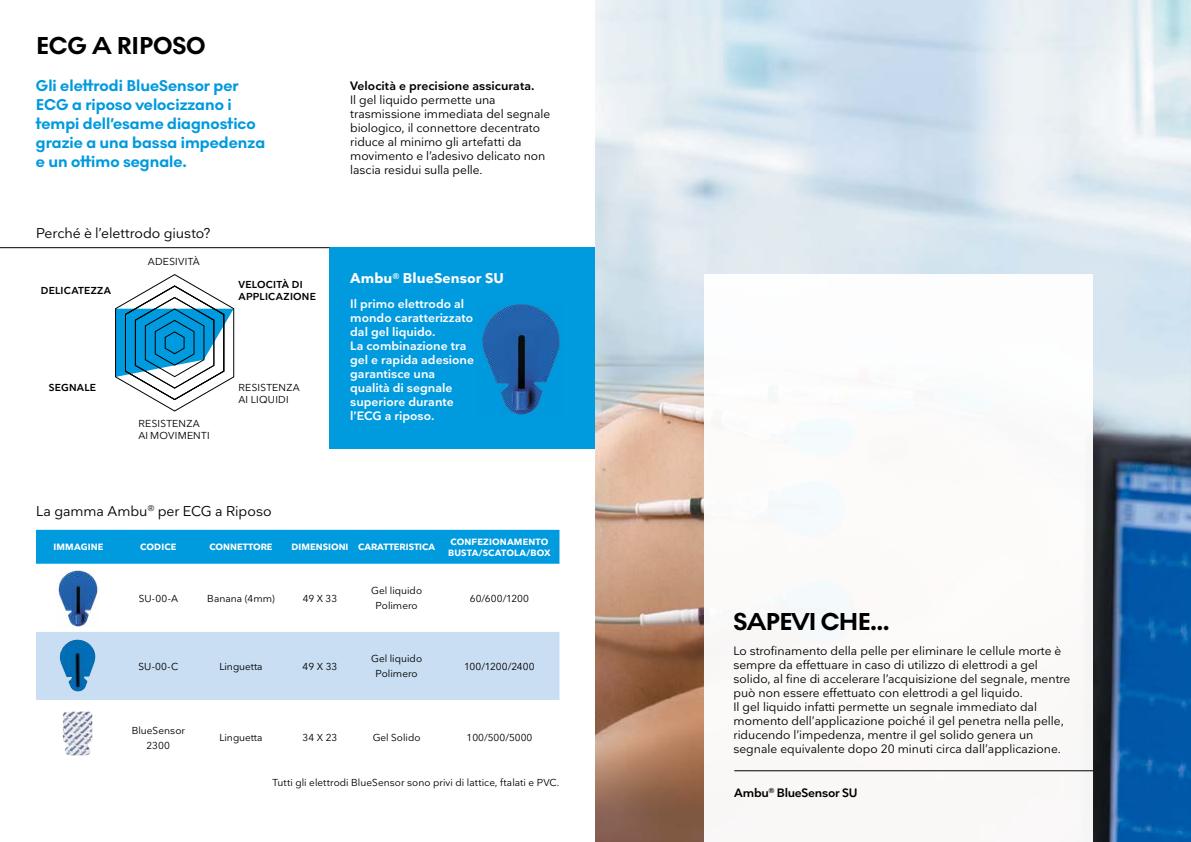
<style>
.page{position:relative;width:1191px;height:842px;background:#fff}
.page>*{position:absolute;margin:0;border:0;box-sizing:border-box;transform-origin:0 0}
.t1{font:700 25px "Noir No 1";letter-spacing:-.015em;color:#000}
.t2{font:700 16px/19px "Noir No 1";color:#009ade}
.t3{font:14px "Nationale";letter-spacing:-.005em;color:#000}
.t4{font:700 14px "Nationale";letter-spacing:.005em;color:#fff}
.t5{font:12px/14px "Nationale";color:#000}
.t6{font:600 12px/14px "Nationale";color:#fff}
.t7{font:600 12px "Nationale";color:#000}
.t8{font:600 12px "Nationale";letter-spacing:-.025em;color:#000}
.t9{font:10px/15.1px "Nationale";letter-spacing:.005em;color:#000;text-align:center}
.t10{font:10px/12px "Nationale";letter-spacing:.03em;color:#000}
.t11{font:600 10px/12px "Nationale";letter-spacing:.025em;color:#000}
.t12{font:700 9px/11px "Nationale";color:#fff}
</style>
<div class="page">
<div style="left:329px;top:247px;width:266px;height:202px;background:#009ade"></div>
<hr style="left:0;top:247px;width:329px;height:1px;background:#000">
<div style="left:36px;top:530px;width:523px;height:34px;background:#009ade"></div>
<div style="left:36px;top:632px;width:523px;height:68px;background:#c9def3"></div>
<img style="left:59px;top:640px;width:36px;height:52px">
<img style="left:63px;top:711px;width:29px;height:44px">
<img style="left:482px;top:304px;width:80px;height:111px">
<img style="left:58px;top:570px;width:41px;height:56px">
<img style="left:595px;top:0;width:596px;height:842px">
<div style="left:705px;top:274px;width:388px;height:568px;background:#fff"></div>
<svg style="left:115px;top:274px;width:119px;height:137px"></svg>
<hr style="left:734px;top:771px;width:359px;height:1px;background:#000">
<h1 class="t1" style="left:36px;top:27px;width:171px">ECG A RIPOSO</h1>
<h2 class="t2" style="left:36px;top:76px;width:231px">Gli elettrodi BlueSensor per<br>ECG a riposo velocizzano i tempi dell’esame diagnostico grazie a una bassa impedenza e un ottimo segnale.</h2>
<p class="t3" style="left:36px;top:224px;width:176px">Perché è l’elettrodo giusto?</p>
<p class="t11" style="left:41px;top:284px;width:72px">DELICATEZZA</p>
<p class="t10" style="left:148px;top:255px;width:54px">ADESIVITÀ</p>
<p class="t11" style="left:238px;top:278px;width:79px">VELOCITÀ DI<br>APPLICAZIONE</p>
<p class="t11" style="left:49px;top:381px;width:49px">SEGNALE</p>
<p class="t10" style="left:138px;top:418px;width:73px">RESISTENZA<br>AI MOVIMENTI</p>
<p class="t10" style="left:238px;top:381px;width:63px">RESISTENZA<br>AI LIQUIDI</p>
<p class="t7" style="left:350px;top:78px;width:186px">Velocità e precisione assicurata.</p>
<p class="t5" style="left:350px;top:93px;width:201px">Il gel liquido permette una trasmissione immediata del segnale biologico, il connettore decentrato riduce al minimo gli artefatti da movimento e l’adesivo delicato non lascia residui sulla pelle.</p>
<p class="t4" style="left:350px;top:269px;width:155px">Ambu<sup>®</sup> BlueSensor SU</p>
<p class="t6" style="left:350px;top:297px;width:125px">Il primo elettrodo al mondo caratterizzato dal gel liquido.<br>La combinazione tra gel e rapida adesione garantisce una qualità di segnale superiore durante l’ECG a riposo.</p>
<p class="t3" style="left:36px;top:502px;width:237px">La gamma Ambu<sup>®</sup> per ECG a Riposo</p>
<p class="t12" style="left:54px;top:541px;width:51px">IMMAGINE</p>
<p class="t12" style="left:140px;top:541px;width:38px">CODICE</p>
<p class="t12" style="left:209px;top:541px;width:65px">CONNETTORE</p>
<p class="t12" style="left:292px;top:541px;width:145px">DIMENSIONI CARATTERISTICA</p>
<p class="t12" style="left:448px;top:536px;width:104px">CONFEZIONAMENTO<br>BUSTA/SCATOLA/BOX</p>
<p class="t9" style="left:139px;top:590px;width:41px">SU-00-A</p>
<p class="t9" style="left:207px;top:590px;width:69px">Banana (4mm)</p>
<p class="t9" style="left:303px;top:590px;width:36px">49 X 33</p>
<p class="t9" style="left:371px;top:583px;width:52px">Gel liquido<br>Polimero</p>
<p class="t9" style="left:470px;top:590px;width:61px">60/600/1200</p>
<p class="t9" style="left:139px;top:658px;width:41px">SU-00-C</p>
<p class="t9" style="left:219px;top:658px;width:45px">Linguetta</p>
<p class="t9" style="left:303px;top:658px;width:36px">49 X 33</p>
<p class="t9" style="left:371px;top:651px;width:52px">Gel liquido<br>Polimero</p>
<p class="t9" style="left:464px;top:658px;width:72px">100/1200/2400</p>
<p class="t9" style="left:132px;top:722px;width:55px">BlueSensor<br>2300</p>
<p class="t9" style="left:219px;top:730px;width:45px">Linguetta</p>
<p class="t9" style="left:303px;top:730px;width:36px">34 X 23</p>
<p class="t9" style="left:373px;top:730px;width:49px">Gel Solido</p>
<p class="t9" style="left:466px;top:730px;width:67px">100/500/5000</p>
<p class="t9" style="left:273px;top:775px;width:288px">Tutti gli elettrodi BlueSensor sono privi di lattice, ftalati e PVC.</p>
<h1 class="t1" style="left:733px;top:603px;width:158px">SAPEVI CHE...</h1>
<p class="t5" style="left:733px;top:643px;width:338px">Lo strofinamento della pelle per eliminare le cellule morte è sempre da effettuare in caso di utilizzo di elettrodi a gel solido, al fine di accelerare l’acquisizione del segnale, mentre può non essere effettuato con elettrodi a gel liquido.<br>Il gel liquido infatti permette un segnale immediato dal momento dell’applicazione poiché il gel penetra nella pelle, riducendo l’impedenza, mentre il gel solido genera un segnale equivalente dopo 20 minuti circa dall’applicazione.</p>
<p class="t8" style="left:734px;top:785px;width:125px">Ambu<sup>®</sup> BlueSensor SU</p>
</div>
